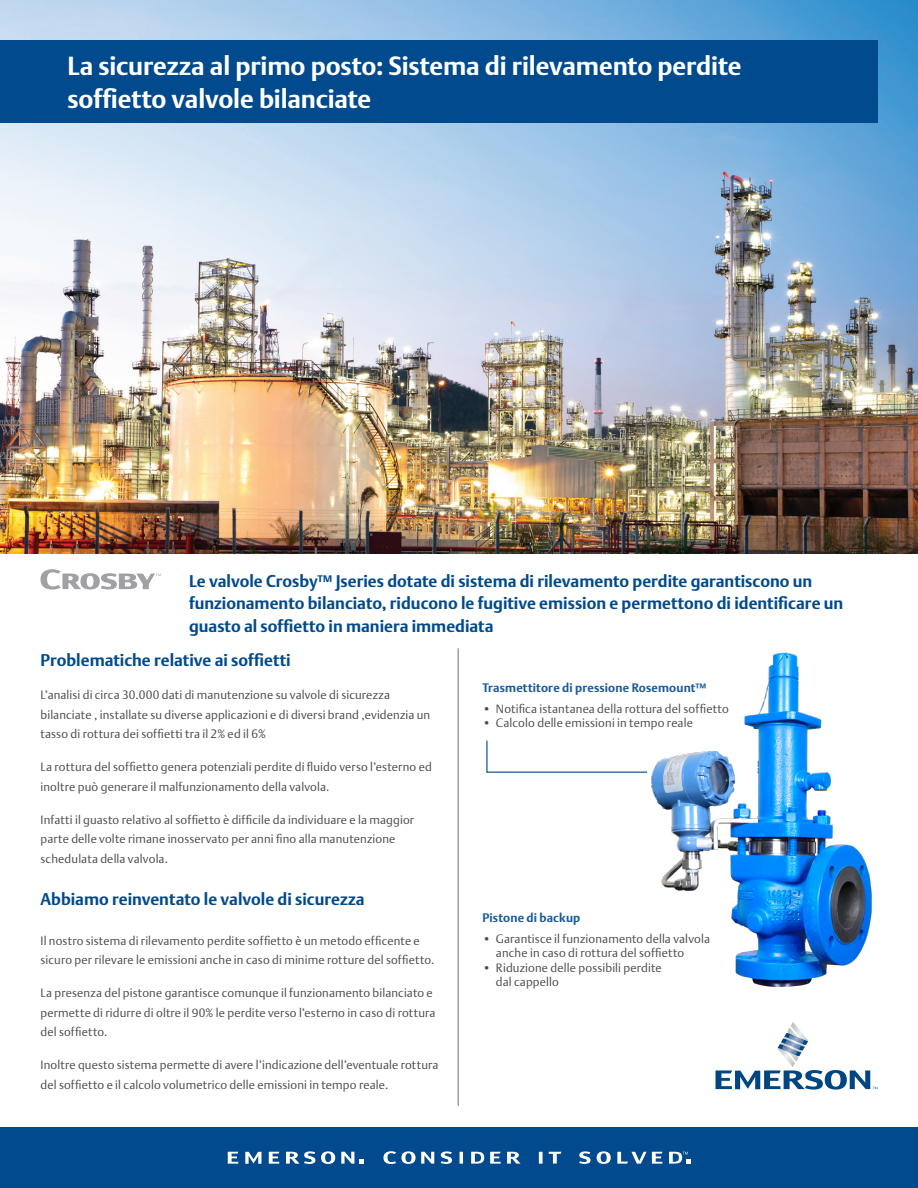
<style>
.page{position:relative;width:918px;height:1188px;background:#fff}
.page>*{position:absolute;margin:0;border:0;box-sizing:border-box;transform-origin:0 0}
.Heading-Front{font:700 25.5px/32.2px "DTL Argo T";letter-spacing:-.005em;color:#fff}
.Green_lead-in{font:700 16.5px/22.5px "DTL Argo T";color:#004a8d}
.Body_Subhead{font:700 16.5px "DTL Argo T";color:#004a8d}
.Body_Copy{font:300 12px/19.5px "DTL Argo T";letter-spacing:.01em;color:#4b4c4d}
.Body_Copy-2{font:700 12px "DTL Argo T";letter-spacing:.015em;color:#1a5a99}
</style>
<div class="page">
<div style="left:0;top:1127px;width:918px;height:61px;background:#004a8d"></div>
<img style="left:0;top:0;width:918px;height:554px">
<svg style="left:716px;top:1022px;width:162px;height:68px"></svg>
<svg style="left:269px;top:1152px;width:10px;height:12px"></svg>
<svg style="left:228px;top:1152px;width:10px;height:12px"></svg>
<svg style="left:245px;top:1152px;width:16px;height:12px"></svg>
<svg style="left:286px;top:1151px;width:49px;height:13px"></svg>
<svg style="left:507px;top:1152px;width:14px;height:12px"></svg>
<svg style="left:597px;top:1151px;width:14px;height:13px"></svg>
<svg style="left:490px;top:1152px;width:11px;height:12px"></svg>
<svg style="left:441px;top:1151px;width:11px;height:13px"></svg>
<svg style="left:579px;top:1151px;width:12px;height:13px"></svg>
<svg style="left:460px;top:1152px;width:3px;height:12px"></svg>
<svg style="left:539px;top:1152px;width:4px;height:12px"></svg>
<svg style="left:549px;top:1152px;width:13px;height:12px"></svg>
<svg style="left:617px;top:1152px;width:46px;height:12px"></svg>
<svg style="left:471px;top:1152px;width:13px;height:12px"></svg>
<svg style="left:383px;top:1151px;width:51px;height:13px"></svg>
<svg style="left:341px;top:1152px;width:23px;height:12px"></svg>
<svg style="left:669px;top:1152px;width:21px;height:12px"></svg>
<svg style="left:40px;top:569px;width:121px;height:21px"></svg>
<img style="left:651px;top:652px;width:221px;height:335px">
<hr style="left:458px;top:648px;width:1px;height:458px;background:#9d9fa2">
<svg style="left:486px;top:740px;width:161px;height:33px"></svg>
<div style="left:0;top:40px;width:878px;height:83px;background:#004a8d"></div>
<p class="Heading-Front" style="left:68px;top:50px;width:676px">La sicurezza al primo posto: Sistema di rilevamento perdite soffietto valvole bilanciate</p>
<p class="Green_lead-in" style="left:189px;top:569px;width:656px">Le valvole Crosby™ Jseries dotate di sistema di rilevamento perdite garantiscono un funzionamento bilanciato, riducono le fugitive emission e permettono di identificare un guasto al soffietto in maniera immediata</p>
<p class="Body_Subhead" style="left:40px;top:650px;width:252px">Problematiche relative ai soffietti</p>
<p class="Body_Copy" style="left:40px;top:685px;width:391px">L’analisi di circa 30.000 dati di manutenzione su valvole di sicurezza bilanciate , installate su diverse applicazioni e di diversi brand ,evidenzia un tasso di rottura dei soffietti tra il 2% ed il 6%</p>
<p class="Body_Copy" style="left:40px;top:757px;width:393px">La rottura del soffietto genera potenziali perdite di fluido verso l’esterno ed inoltre può generare il malfunzionamento della valvola.</p>
<p class="Body_Copy" style="left:40px;top:809px;width:375px">Infatti il guasto relativo al soffietto è difficile da individuare e la maggior parte delle volte rimane inosservato per anni fino alla manutenzione schedulata della valvola.</p>
<p class="Body_Subhead" style="left:40px;top:890px;width:326px">Abbiamo reinventato le valvole di sicurezza</p>
<p class="Body_Copy" style="left:40px;top:930px;width:396px">Il nostro sistema di rilevamento perdite soffietto è un metodo efficente e sicuro per rilevare le emissioni anche in caso di minime rotture del soffietto.</p>
<p class="Body_Copy" style="left:40px;top:983px;width:396px">La presenza del pistone garantisce comunque il funzionamento bilanciato e permette di ridurre di oltre il 90% le perdite verso l’esterno in caso di rottura del soffietto.</p>
<p class="Body_Copy" style="left:40px;top:1055px;width:400px">Inoltre questo sistema permette di avere l’indicazione dell’eventuale rottura del soffietto e il calcolo volumetrico delle emissioni in tempo reale.</p>
<p class="Body_Copy-2" style="left:482px;top:680px;width:225px">Trasmettitore di pressione Rosemount™</p>
<p class="Body_Copy" style="left:482px;top:699px;width:248px">• Notifica istantanea della rottura del soffietto</p>
<p class="Body_Copy" style="left:482px;top:713px;width:212px">• Calcolo delle emissioni in tempo reale</p>
<p class="Body_Copy-2" style="left:482px;top:911px;width:99px">Pistone di backup</p>
<p class="Body_Copy" style="left:496px;top:931px;width:216px;line-height:14.4px;text-indent:-14px">• Garantisce il funzionamento della valvola anche in caso di rottura del soffietto</p>
<p class="Body_Copy" style="left:496px;top:960px;width:167px;line-height:14.4px;text-indent:-14px">• Riduzione delle possibili perdite dal cappello</p>
</div>
